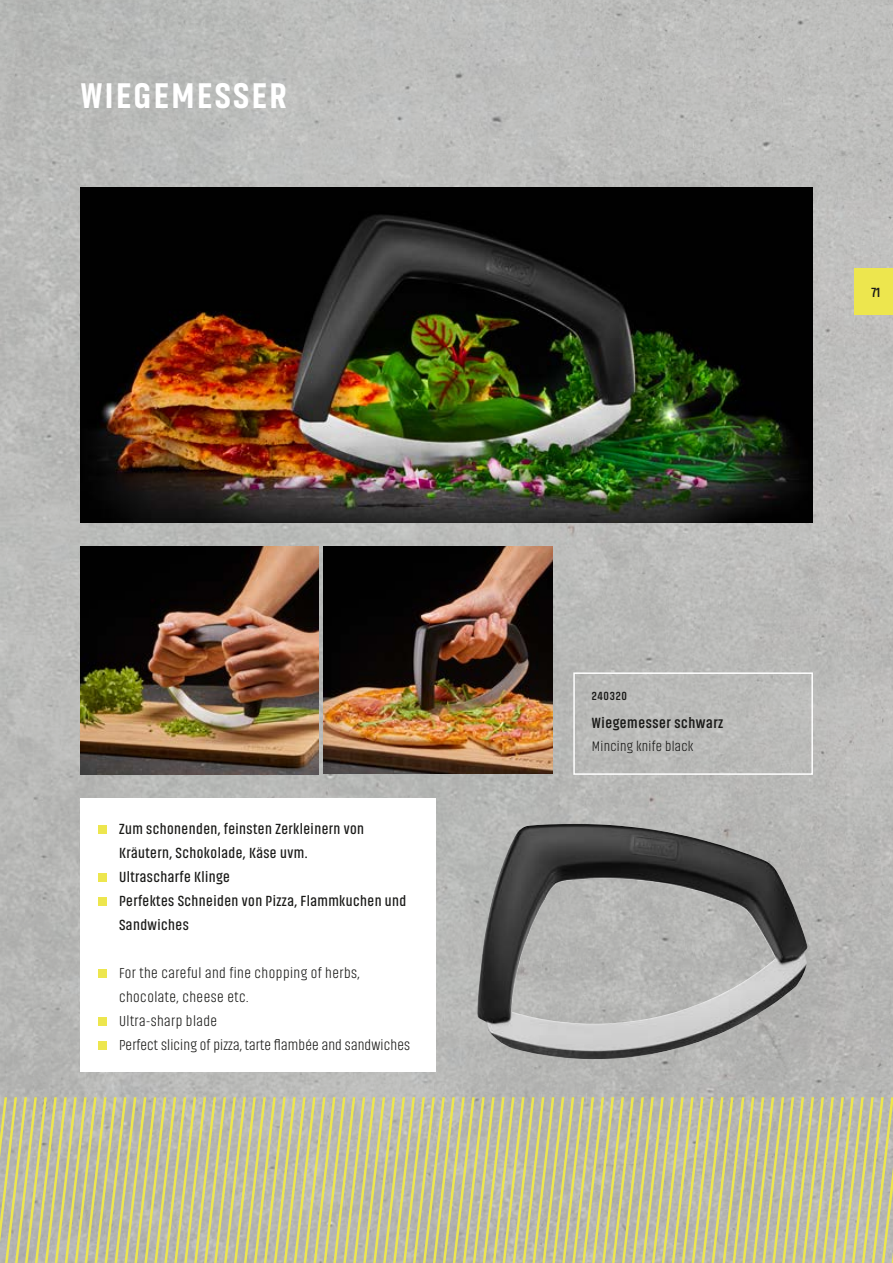
<style>
.page{position:relative;width:893px;height:1263px;background:#bbbbb9}
.page>*{position:absolute;margin:0;border:0;box-sizing:border-box;transform-origin:0 0}
.t1{font:800 36px "Akhand";letter-spacing:.07em;color:#fff}
.t2{font:600 15px/24px "Akhand";letter-spacing:.03em;color:#1a1a18}
.t3{font:300 15px/24px "Akhand";letter-spacing:.03em;color:#1a1a18}
.t4{font:700 15px "Akhand";letter-spacing:.04em;color:#1a1a18}
.t5{font:300 14.25px "Akhand";letter-spacing:.02em;color:#1a1a18}
.t6{font:700 13.5px "Akhand";color:#1a1a18}
.t7{font:700 12px "Akhand";letter-spacing:.06em;color:#1a1a18}
</style>
<div class="page">
<div style="left:855px;top:268px;width:38px;height:47px;background:#ede64e"></div>
<svg style="left:0;top:1097px;width:333px;height:166px;fill:#b8b8b0"></svg>
<svg style="left:733px;top:1097px;width:160px;height:166px"></svg>
<svg style="left:333px;top:1097px;width:400px;height:166px;fill:#b7b8af"></svg>
<div style="left:81px;top:798px;width:355px;height:273px;background:#fff"></div>
<div style="left:98px;top:825px;width:8px;height:9px;background:#ede64e"></div>
<div style="left:98px;top:873px;width:8px;height:9px;background:#ede64e"></div>
<div style="left:98px;top:897px;width:8px;height:9px;background:#ede64e"></div>
<div style="left:98px;top:969px;width:8px;height:9px;background:#ede64e"></div>
<div style="left:98px;top:1017px;width:8px;height:9px;background:#ede64e"></div>
<div style="left:98px;top:1041px;width:8px;height:9px;background:#ede64e"></div>
<img style="left:81px;top:187px;width:731px;height:335px">
<div style="left:573px;top:672px;width:240px;height:103px;border:2px solid #fff"></div>
<img style="left:324px;top:546px;width:229px;height:227px">
<img style="left:81px;top:547px;width:238px;height:227px">
<img style="left:477px;top:824px;width:331px;height:235px">
<h1 class="t1" style="left:81px;top:76px;width:208px">WIEGEMESSER</h1>
<p class="t2" style="left:119px;top:817px;width:289px">Zum schonenden, feinsten Zerkleinern von<br>Kräutern, Schokolade, Käse uvm.<br>Ultrascharfe Klinge<br>Perfektes Schneiden von Pizza, Flammkuchen und<br>Sandwiches</p>
<p class="t3" style="left:119px;top:961px;width:293px">For the careful and fine chopping of herbs, chocolate, cheese etc.<br>Ultra-sharp blade<br>Perfect slicing of pizza, tarte flambée and sandwiches</p>
<p class="t6" style="left:871px;top:286px;width:10px">71</p>
<p class="t7" style="left:592px;top:689px;width:37px">240320</p>
<p class="t4" style="left:592px;top:715px;width:133px">Wiegemesser schwarz</p>
<p class="t5" style="left:592px;top:739px;width:103px">Mincing knife black</p>
</div>
